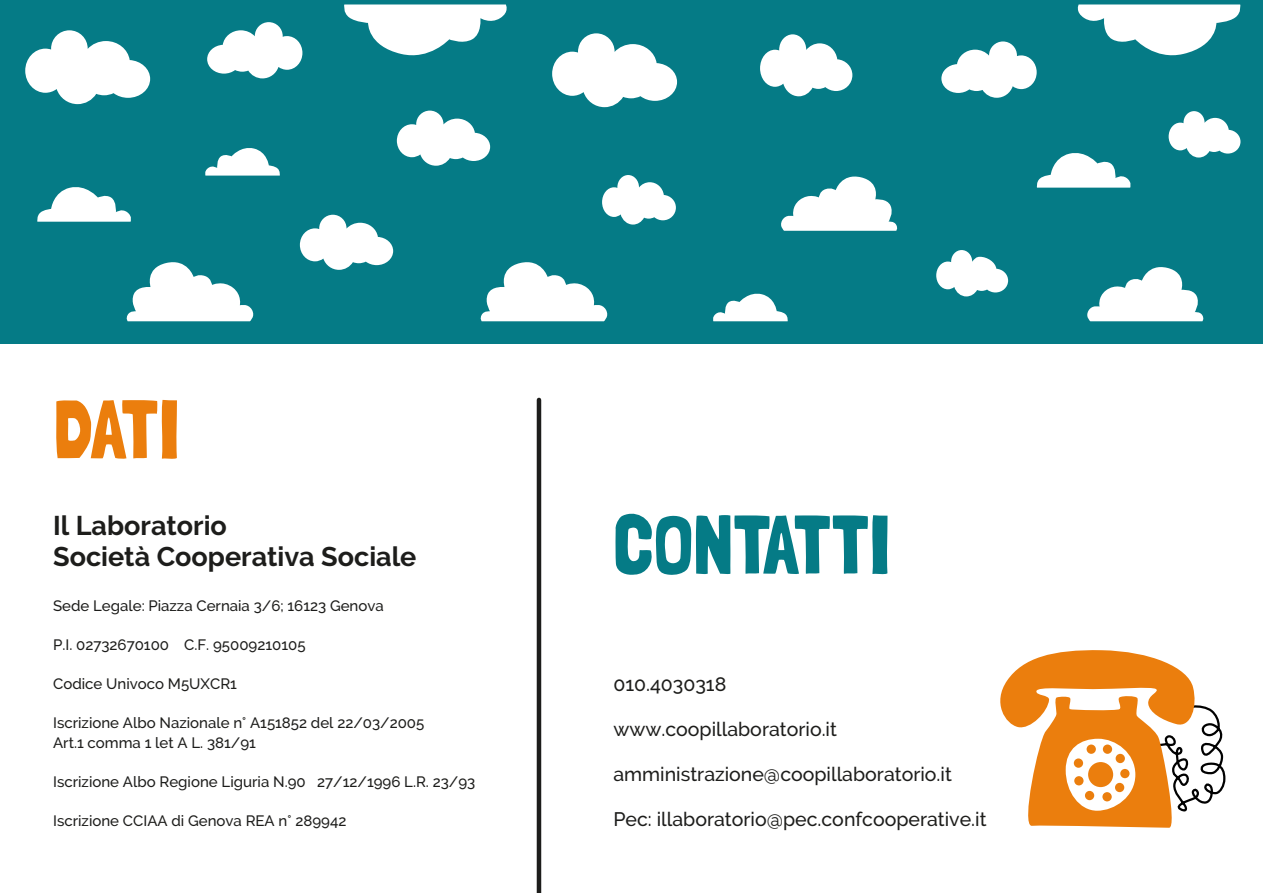
<style>
.page{position:relative;width:1263px;height:893px;background:#fff}
.page>*{position:absolute;margin:0;border:0;box-sizing:border-box;transform-origin:0 0}
.t1{font:82.5px "Londrina Solid";color:#057b86}
.t2{font:82.5px "Londrina Solid";color:#eb7e0d}
.t3{font:700 27px/31.5px "Raleway";color:#1d1d1b}
.t4{font:500 19.5px "Raleway";color:#1d1d1b}
.t5{font:500 15px/19.5px "Raleway";color:#1d1d1b}
</style>
<div class="page">
<div style="left:0;top:0;width:1263px;height:344px;background:#057b86"></div>
<svg style="left:1000px;top:650px;width:226px;height:178px"></svg>
<svg style="left:713px;top:293px;width:75px;height:28px"></svg>
<svg style="left:25px;top:30px;width:125px;height:74px"></svg>
<svg style="left:941px;top:41px;width:96px;height:57px"></svg>
<svg style="left:126px;top:262px;width:128px;height:59px"></svg>
<svg style="left:1077px;top:5px;width:164px;height:51px"></svg>
<svg style="left:1036px;top:153px;width:95px;height:35px"></svg>
<svg style="left:1087px;top:267px;width:117px;height:54px"></svg>
<svg style="left:205px;top:148px;width:75px;height:28px"></svg>
<svg style="left:1168px;top:111px;width:72px;height:47px"></svg>
<svg style="left:397px;top:111px;width:93px;height:55px"></svg>
<svg style="left:602px;top:175px;width:74px;height:50px"></svg>
<svg style="left:552px;top:33px;width:125px;height:74px"></svg>
<svg style="left:207px;top:22px;width:95px;height:56px"></svg>
<svg style="left:480px;top:262px;width:128px;height:59px"></svg>
<svg style="left:344px;top:5px;width:163px;height:51px"></svg>
<svg style="left:37px;top:187px;width:94px;height:35px"></svg>
<svg style="left:781px;top:176px;width:117px;height:55px"></svg>
<svg style="left:936px;top:250px;width:72px;height:46px"></svg>
<svg style="left:300px;top:215px;width:93px;height:55px"></svg>
<svg style="left:760px;top:34px;width:92px;height:62px"></svg>
<hr style="left:537px;top:400px;width:4px;height:493px;background:#1d1d1b">
<h1 class="t2" style="left:53px;top:381px;width:128px">DATI</h1>
<h2 class="t3" style="left:53px;top:510px;width:365px">Il Laboratorio<br>Società Cooperativa Sociale</h2>
<p class="t5" style="left:53px;top:596px;width:332px">Sede Legale: Piazza Cernaia 3/6; 16123 Genova</p>
<p class="t5" style="left:53px;top:635px;width:254px">P.I. 02732670100 C.F. 95009210105</p>
<p class="t5" style="left:53px;top:674px;width:185px">Codice Univoco M5UXCR1</p>
<p class="t5" style="left:53px;top:713px;width:373px">Iscrizione Albo Nazionale n° A151852 del 22/03/2005<br>Art.1 comma 1 let A L. 381/91</p>
<p class="t5" style="left:53px;top:772px;width:424px">Iscrizione Albo Regione Liguria N.90 27/12/1996 L.R. 23/93</p>
<p class="t5" style="left:53px;top:811px;width:295px">Iscrizione CCIAA di Genova REA n° 289942</p>
<h1 class="t1" style="left:613px;top:496px;width:278px">CONTATTI</h1>
<h3 class="t4" style="left:613px;top:672px;width:114px">010.4030318</h3>
<h3 class="t4" style="left:613px;top:717px;width:225px">www.coopillaboratorio.it</h3>
<h3 class="t4" style="left:613px;top:762px;width:340px">amministrazione@coopillaboratorio.it</h3>
<h3 class="t4" style="left:613px;top:807px;width:375px">Pec: illaboratorio@pec.confcooperative.it</h3>
</div>
